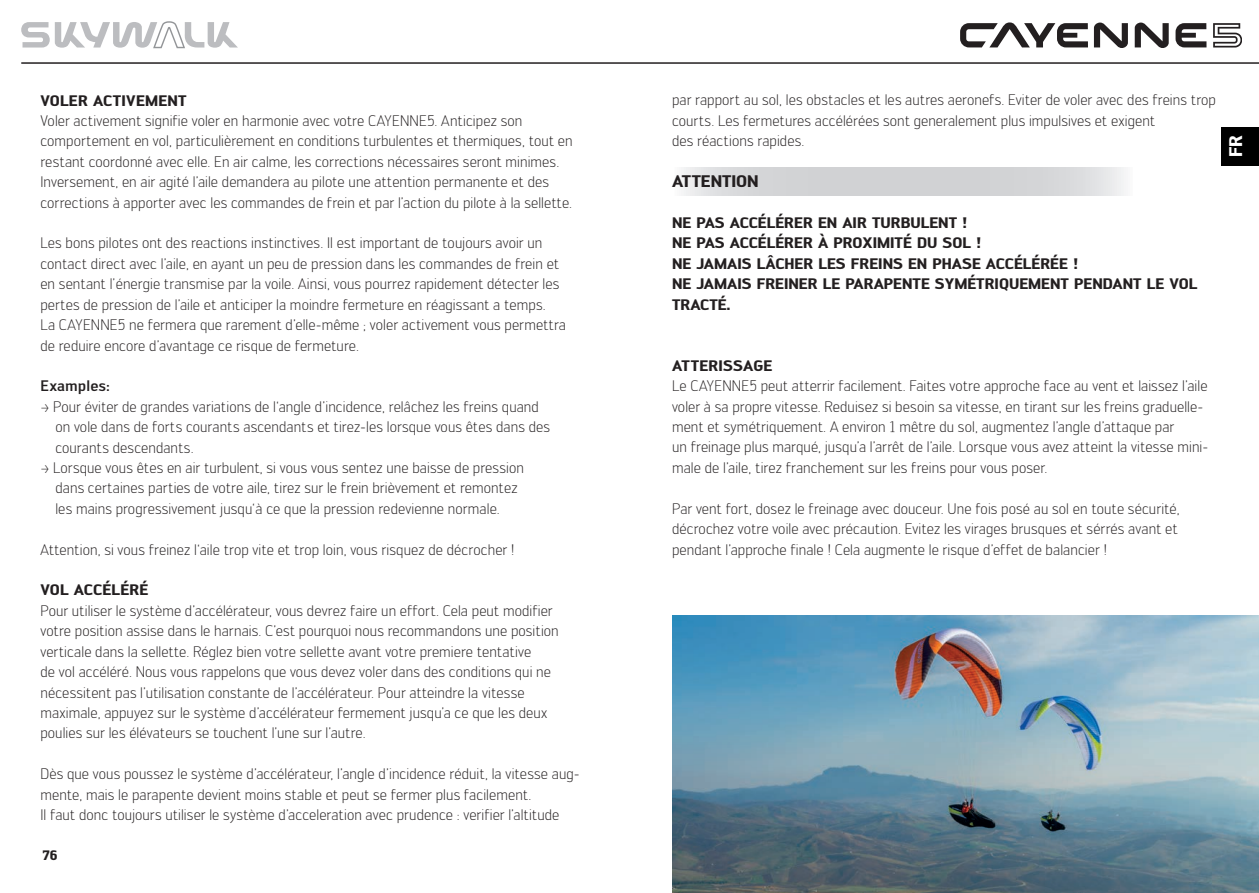
<style>
.page{position:relative;width:1259px;height:893px;background:#fff}
.page>*{position:absolute;margin:0;border:0;box-sizing:border-box;transform-origin:0 0}
.t1{font:700 18px "Engel";color:#fff}
.t2{font:700 16.5px "Engel";color:#231f20}
.t3{font:300 15px/20.4px "Engel";letter-spacing:.005em;color:#231f20}
.t4{font:700 15px/20.4px "Engel";color:#231f20}
.t5{font:500 15px "Engel";letter-spacing:.005em;color:#231f20}
.t6{font:700 13.5px "Engel";color:#231f20}
</style>
<div class="page">
<hr style="left:21px;top:62px;width:1238px;height:2px;background:#231f20">
<svg style="left:21px;top:21px;width:217px;height:28px"></svg>
<svg style="left:960px;top:22px;width:282px;height:26px"></svg>
<svg style="left:683px;top:167px;width:441px;height:28px;background:#d6d7d9"></svg>
<div style="left:1221px;top:127px;width:38px;height:39px;background:#000"></div>
<img style="left:672px;top:616px;width:587px;height:277px">
<p class="t4" style="left:40px;top:90px;width:148px">VOLER ACTIVEMENT</p>
<p class="t3" style="left:40px;top:110px;width:534px">Voler activement signifie voler en harmonie avec votre CAYENNE5. Anticipez son comportement en vol, particulièrement en conditions turbulentes et thermiques, tout en restant coordonné avec elle. En air calme, les corrections nécessaires seront minimes.<br>Inversement, en air agité l’aile demandera au pilote une attention permanente et des corrections à apporter avec les commandes de frein et par l’action du pilote à la sellette.</p>
<p class="t3" style="left:40px;top:233px;width:527px">Les bons pilotes ont des reactions instinctives. Il est important de toujours avoir un contact direct avec l’aile, en ayant un peu de pression dans les commandes de frein et en sentant l’énergie transmise par la voile. Ainsi, vous pourrez rapidement détecter les pertes de pression de l’aile et anticiper la moindre fermeture en réagissant a temps.<br>La CAYENNE5 ne fermera que rarement d’elle-même ; voler activement vous permettra de reduire encore d’avantage ce risque de fermeture.</p>
<p class="t5" style="left:40px;top:377px;width:71px">Examples:</p>
<p class="t3" style="left:40px;top:396px;width:500px">&gt; Pour éviter de grandes variations de l‘angle d’incidence, relâchez les freins quand</p>
<p class="t3" style="left:55px;top:417px;width:496px">on vole dans de forts courants ascendants et tirez-les lorsque vous êtes dans des</p>
<p class="t3" style="left:55px;top:437px;width:140px">courants descendants.</p>
<p class="t3" style="left:40px;top:458px;width:485px">&gt; Lorsque vous êtes en air turbulent, si vous vous sentez une baisse de pression</p>
<p class="t3" style="left:55px;top:478px;width:464px">dans certaines parties de votre aile, tirez sur le frein brièvement et remontez</p>
<p class="t3" style="left:55px;top:498px;width:446px">les mains progressivement jusqu‘à ce que la pression redevienne normale.</p>
<p class="t3" style="left:40px;top:539px;width:476px">Attention, si vous freinez l‘aile trop vite et trop loin, vous risquez de décrocher !</p>
<p class="t4" style="left:40px;top:580px;width:110px">VOL ACCÉLÉRÉ</p>
<p class="t3" style="left:40px;top:600px;width:520px">Pour utiliser le système d’accélérateur, vous devrez faire un effort. Cela peut modifier votre position assise dans le harnais. C’est pourquoi nous recommandons une position verticale dans la sellette. Réglez bien votre sellette avant votre premiere tentative<br>de vol accéléré. Nous vous rappelons que vous devez voler dans des conditions qui ne nécessitent pas l’utilisation constante de l’accélérateur. Pour atteindre la vitesse maximale, appuyez sur le système d’accélérateur fermement jusqu’a ce que les deux poulies sur les élévateurs se touchent l’une sur l’autre.</p>
<p class="t3" style="left:40px;top:764px;width:541px">Dès que vous poussez le système d’accélérateur, l’angle d’incidence réduit, la vitesse aug&shy;mente, mais le parapente devient moins stable et peut se fermer plus facilement.<br>Il faut donc toujours utiliser le système d’acceleration avec prudence : verifier l’altitude</p>
<p class="t6" style="left:43px;top:847px;width:17px">76</p>
<p class="t3" style="left:672px;top:90px;width:545px">par rapport au sol, les obstacles et les autres aeronefs. Eviter de voler avec des freins trop courts. Les fermetures accélérées sont generalement plus impulsives et exigent<br>des réactions rapides.</p>
<p class="t2" style="left:672px;top:171px;width:88px">ATTENTION</p>
<p class="t4" style="left:672px;top:212px;width:527px">NE PAS ACCÉLÉRER EN AIR TURBULENT !<br>NE PAS ACCÉLÉRER À PROXIMITÉ DU SOL !<br>NE JAMAIS LÂCHER LES FREINS EN PHASE ACCÉLÉRÉE !<br>NE JAMAIS FREINER LE PARAPENTE SYMÉTRIQUEMENT PENDANT LE VOL TRACTÉ.</p>
<p class="t1" style="left:1224px;top:157px;width:24px;rotate:-90deg">FR</p>
<p class="t4" style="left:672px;top:355px;width:102px">ATTERISSAGE</p>
<p class="t3" style="left:672px;top:376px;width:538px">Le CAYENNE5 peut atterrir facilement. Faites votre approche face au vent et laissez l’aile voler à sa propre vitesse. Reduisez si besoin sa vitesse, en tirant sur les freins graduelle&shy;ment et symétriquement. A environ 1 mêtre du sol, augmentez l’angle d’attaque par<br>un freinage plus marqué, jusqu’a l’arrêt de l’aile. Lorsque vous avez atteint la vitesse mini&shy;male de l’aile, tirez franchement sur les freins pour vous poser.</p>
<p class="t3" style="left:672px;top:498px;width:509px">Par vent fort, dosez le freinage avec douceur. Une fois posé au sol en toute sécurité, décrochez votre voile avec précaution. Evitez les virages brusques et sérrés avant et pendant l’approche finale ! Cela augmente le risque d’effet de balancier !</p>
</div>
